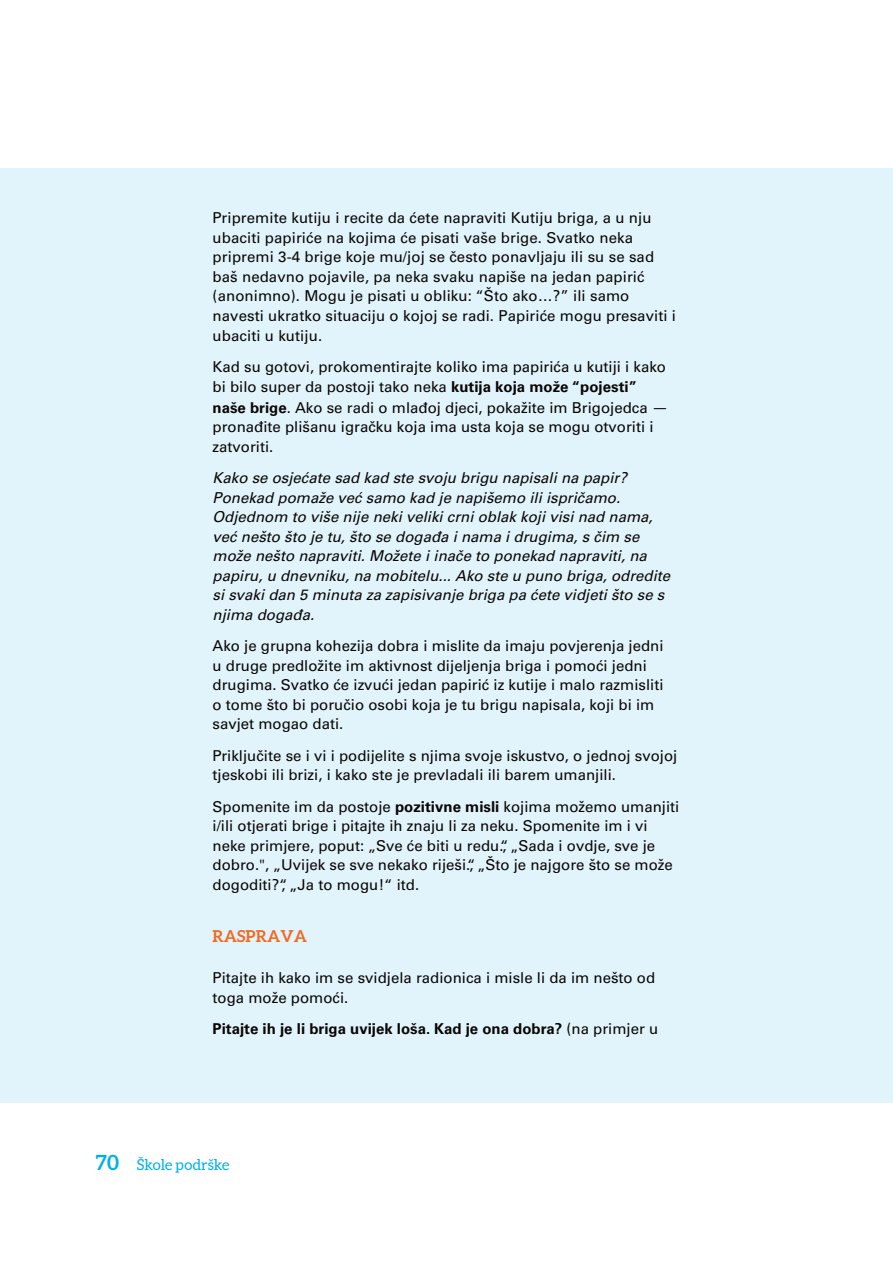
<style>
.page{position:relative;width:893px;height:1263px;background:#fff}
.page>*{position:absolute;margin:0;border:0;box-sizing:border-box;transform-origin:0 0}
.Heading_3_Modul_2{font:700 16.5px "Aleo";color:#f36a21}
.t1{font:15px/19.5px "Univers LT Std";color:#0a0604}
.t2{font:italic 15px/19.5px "Univers LT Std";color:#0a0604}
.t3{font:700 15px "Univers LT Std";color:#0a0604}
.t4{font:15px "Aleo";color:#00aeef}
.s1{font-weight:700}
.s2{font-size:16.5px;color:#231f20}
.s3{font-weight:400}
.s4{font-weight:700;font-size:21px}
</style>
<div class="page">
<div style="left:0;top:169px;width:893px;height:934px;background:#e1f4fc"></div>
<p class="t1" style="left:213px;top:208px;width:465px">Pripremite kutiju i recite da ćete napraviti Kutiju briga, a u nju ubaciti papiriće na kojima će pisati vaše brige. Svatko neka pripremi 3-4 brige koje mu/joj se često ponavljaju ili su se sad baš nedavno pojavile, pa neka svaku napiše na jedan papirić (anonimno). Mogu je pisati u obliku: “Što ako…?” ili samo navesti ukratko situaciju o kojoj se radi. Papiriće mogu presaviti i ubaciti u kutiju.</p>
<p class="t1" style="left:213px;top:357px;width:455px">Kad su gotovi, prokomentirajte koliko ima papirića u kutiji i kako bi bilo super da postoji tako neka <span class="s1">kutija koja može “pojesti”</span></p>
<p class="t1" style="left:213px;top:397px;width:457px"><span class="s1">naše brige</span>. Ako se radi o mlađoj djeci, pokažite im Brigojedca <span class="s2">— </span>pronađite plišanu igračku koja ima usta koja se mogu otvoriti i zatvoriti.</p>
<p class="t2" style="left:213px;top:468px;width:459px">Kako se osjećate sad kad ste svoju brigu napisali na papir?<br>Ponekad pomaže već samo kad je napišemo ili ispričamo.<br>Odjednom to više nije neki veliki crni oblak koji visi nad nama, već nešto što je tu, što se događa i nama i drugima, s čim se može nešto napraviti. Možete i inače to ponekad napraviti, na papiru, u dnevniku, na mobitelu... Ako ste u puno briga, odredite si svaki dan 5 minuta za zapisivanje briga pa ćete vidjeti što se s njima događa.</p>
<p class="t1" style="left:213px;top:636px;width:452px">Ako je grupna kohezija dobra i mislite da imaju povjerenja jedni u druge predložite im aktivnost dijeljenja briga i pomoći jedni drugima. Svatko će izvući jedan papirić iz kutije i malo razmisliti o tome što bi poručio osobi koja je tu brigu napisala, koji bi im savjet mogao dati.</p>
<p class="t1" style="left:213px;top:745px;width:466px">Priključite se i vi i podijelite s njima svoje iskustvo, o jednoj svojoj tjeskobi ili brizi, i kako ste je prevladali ili barem umanjili.</p>
<p class="t1" style="left:213px;top:796px;width:468px">Spomenite im da postoje <span class="s1">pozitivne misli</span> kojima možemo umanjiti i/ili otjerati brige i pitajte ih znaju li za neku. Spomenite im i vi neke primjere, poput: „Sve će biti u redu.“, „Sada i ovdje, sve je dobro.", „Uvijek se sve nekako riješi.“, „Što je najgore što se može dogoditi?“, „Ja to mogu!“ itd.</p>
<p class="Heading_3_Modul_2" style="left:213px;top:926px;width:96px">RASPRAVA</p>
<p class="t1" style="left:213px;top:968px;width:444px">Pitajte ih kako im se svidjela radionica i misle li da im nešto od toga može pomoći.</p>
<p class="t3" style="left:213px;top:1020px;width:447px">Pitajte ih je li briga uvijek loša. Kad je ona dobra? <span class="s3">(na primjer u</span></p>
<p class="t4" style="left:96px;top:1155px;width:135px"><span class="s4">70</span> Škole podrške</p>
</div>
